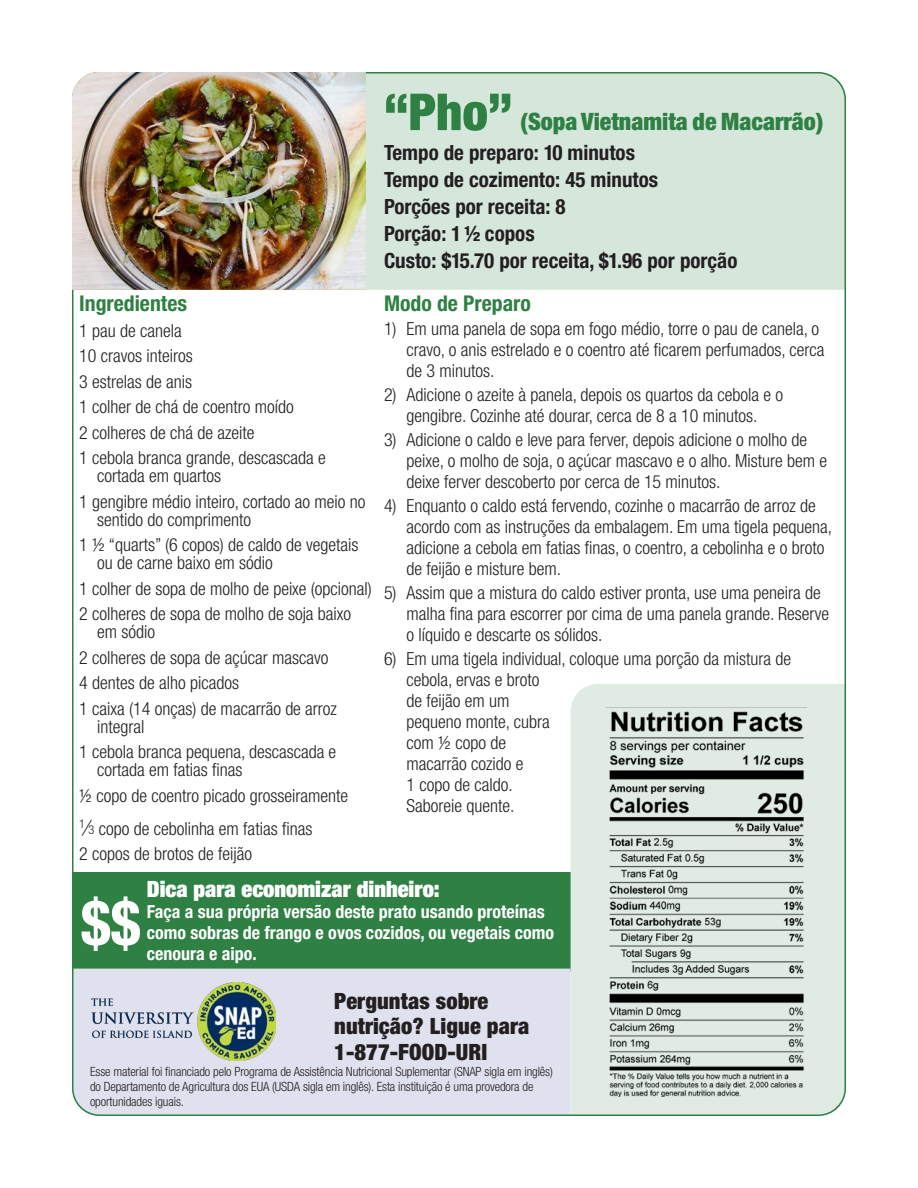
<style>
.page{position:relative;width:918px;height:1188px;background:#fff}
.page>*{position:absolute;margin:0;border:0;box-sizing:border-box;transform-origin:0 0}
.t1{font:700 condensed 62.1px "Helvetica Neue LT Pro";color:#fff}
.Recipe_Title{font:900 condensed 24px "Helvetica Neue LT Pro";color:#2e8043}
.t2{font:900 condensed 22.5px/25.5px "Helvetica Neue LT Pro";letter-spacing:.005em;color:#231f20}
.t3{font:900 condensed 22.5px "Helvetica Neue LT Pro";color:#fff}
.t4{font:700 condensed 21.75px "Helvetica Neue LT Pro";color:#2e8043}
.Recipe_details{font:700 condensed 21px "Helvetica Neue LT Pro";color:#231f20}
.Directions_lists{font:300 condensed 18px/21px "Helvetica Neue LT Pro";color:#231f20}
.Ingredients_list{font:300 condensed 18px/18px "Helvetica Neue LT Pro";color:#231f20}
.t5{font:700 condensed 18px/21px "Helvetica Neue LT Pro";color:#fff}
.t6{font:300 condensed 12.75px/15px "Helvetica Neue LT Pro";letter-spacing:-.01em;color:#231f20}
.s1{font-stretch:normal;font-size:21px}
.s2{font-size:12.3px}
.s3{font-size:51px}
</style>
<div class="page">
<div style="left:72px;top:873px;width:499px;height:99px;background:#2e8043"></div>
<div style="left:72px;top:969px;width:499px;height:147px;background:#e0e1ee"></div>
<div style="left:366px;top:72px;width:480px;height:218px;background:#d5e6da"></div>
<div style="left:571px;top:684px;width:275px;height:432px;background:#e0ece3"></div>
<img style="left:92px;top:983px;width:184px;height:77px">
<img style="left:606px;top:708px;width:201px;height:389px">
<img style="left:72px;top:72px;width:294px;height:218px">
<p class="t4" style="left:79px;top:291px;width:109px">Ingredientes</p>
<p class="Ingredients_list" style="left:79px;top:321px;width:104px">1 pau de canela</p>
<p class="Ingredients_list" style="left:79px;top:347px;width:115px">10 cravos inteiros</p>
<p class="Ingredients_list" style="left:79px;top:372px;width:114px">3 estrelas de anis</p>
<p class="Ingredients_list" style="left:79px;top:398px;width:216px">1 colher de chá de coentro moído</p>
<p class="Ingredients_list" style="left:79px;top:423px;width:177px">2 colheres de chá de azeite</p>
<p class="Ingredients_list" style="left:97px;top:449px;width:230px;text-indent:-18px">1 cebola branca grande, descascada e cortada em quartos</p>
<p class="Ingredients_list" style="left:97px;top:492px;width:270px;text-indent:-18px">1 gengibre médio inteiro, cortado ao meio no sentido do comprimento</p>
<p class="Ingredients_list" style="left:97px;top:536px;width:263px;text-indent:-18px">1 ½ “quarts” (6 copos) de caldo de vegetais ou de carne baixo em sódio</p>
<p class="Ingredients_list" style="left:79px;top:579px;width:294px">1 colher de sopa de molho de peixe (opcional)</p>
<p class="Ingredients_list" style="left:97px;top:605px;width:256px;text-indent:-18px">2 colheres de sopa de molho de soja baixo em sódio</p>
<p class="Ingredients_list" style="left:79px;top:648px;width:251px">2 colheres de sopa de açúcar mascavo</p>
<p class="Ingredients_list" style="left:79px;top:674px;width:161px">4 dentes de alho picados</p>
<p class="Ingredients_list" style="left:97px;top:699px;width:241px;text-indent:-18px">1 caixa (14 onças) de macarrão de arroz integral</p>
<p class="Ingredients_list" style="left:97px;top:743px;width:241px;text-indent:-18px">1 cebola branca pequena, descascada e cortada em fatias finas</p>
<p class="Ingredients_list" style="left:79px;top:786px;width:270px">½ copo de coentro picado grosseiramente</p>
<p class="Ingredients_list" style="left:79px;top:819px;width:235px"><sup>1</sup><span class="s1">∕</span><span class="s2">3</span> copo de cebolinha em fatias finas</p>
<p class="Ingredients_list" style="left:79px;top:845px;width:174px">2 copos de brotos de feijão</p>
<p class="Recipe_Title" style="left:384px;top:107px;width:441px"><span class="s3">“Pho”</span> (Sopa Vietnamita de Macarrão)</p>
<p class="Recipe_details" style="left:384px;top:141px;width:253px">Tempo de preparo: 10 minutos</p>
<p class="Recipe_details" style="left:384px;top:168px;width:276px">Tempo de cozimento: 45 minutos</p>
<p class="Recipe_details" style="left:384px;top:195px;width:183px">Porções por receita: 8</p>
<p class="Recipe_details" style="left:384px;top:222px;width:152px">Porção: 1 ½ copos</p>
<p class="Recipe_details" style="left:384px;top:249px;width:355px">Custo: $15.70 por receita, $1.96 por porção</p>
<p class="t4" style="left:384px;top:291px;width:148px">Modo de Preparo</p>
<p class="Directions_lists" style="left:406px;top:318px;width:419px;text-indent:-22px">1) Em uma panela de sopa em fogo médio, torre o pau de canela, o cravo, o anis estrelado e o coentro até ficarem perfumados, cerca de 3 minutos.</p>
<p class="Directions_lists" style="left:384px;top:384px;width:401px;text-align:center">2) Adicione o azeite à panela, depois os quartos da cebola e o gengibre. Cozinhe até dourar, cerca de 8 a 10 minutos.</p>
<p class="Directions_lists" style="left:406px;top:429px;width:422px;text-indent:-22px">3) Adicione o caldo e leve para ferver, depois adicione o molho de peixe, o molho de soja, o açúcar mascavo e o alho. Misture bem e deixe ferver descoberto por cerca de 15 minutos.</p>
<p class="Directions_lists" style="left:406px;top:495px;width:427px;text-indent:-22px">4) Enquanto o caldo está fervendo, cozinhe o macarrão de arroz de acordo com as instruções da embalagem. Em uma tigela pequena, adicione a cebola em fatias finas, o coentro, a cebolinha e o broto de feijão e misture bem.</p>
<p class="Directions_lists" style="left:406px;top:582px;width:424px;text-indent:-22px">5) Assim que a mistura do caldo estiver pronta, use uma peneira de malha fina para escorrer por cima de uma panela grande. Reserve o líquido e descarte os sólidos.</p>
<p class="Directions_lists" style="left:406px;top:648px;width:386px;text-indent:-22px">6) Em uma tigela individual, coloque uma porção da mistura de cebola, ervas e broto<br>de feijão em um<br>pequeno monte, cubra<br>com ½ copo de<br>macarrão cozido e<br>1 copo de caldo.<br>Saboreie quente.</p>
<p class="t3" style="left:147px;top:875px;width:294px">Dica para economizar dinheiro:</p>
<p class="t5" style="left:147px;top:902px;width:409px">Faça a sua própria versão deste prato usando proteínas como sobras de frango e ovos cozidos, ou vegetais como cenoura e aipo.</p>
<p class="t1" style="left:81px;top:887px;width:61px">$$</p>
<p class="t2" style="left:334px;top:988px;width:197px">Perguntas sobre nutrição? Ligue para<br>1-877-FOOD-URI</p>
<p class="t6" style="left:90px;top:1064px;width:464px">Esse material foi financiado pelo Programa de Assistência Nutricional Suplementar (SNAP sigla em inglês) do Departamento de Agricultura dos EUA (USDA sigla em inglês). Esta instituição é uma provedora de oportunidades iguais.</p>
</div>
